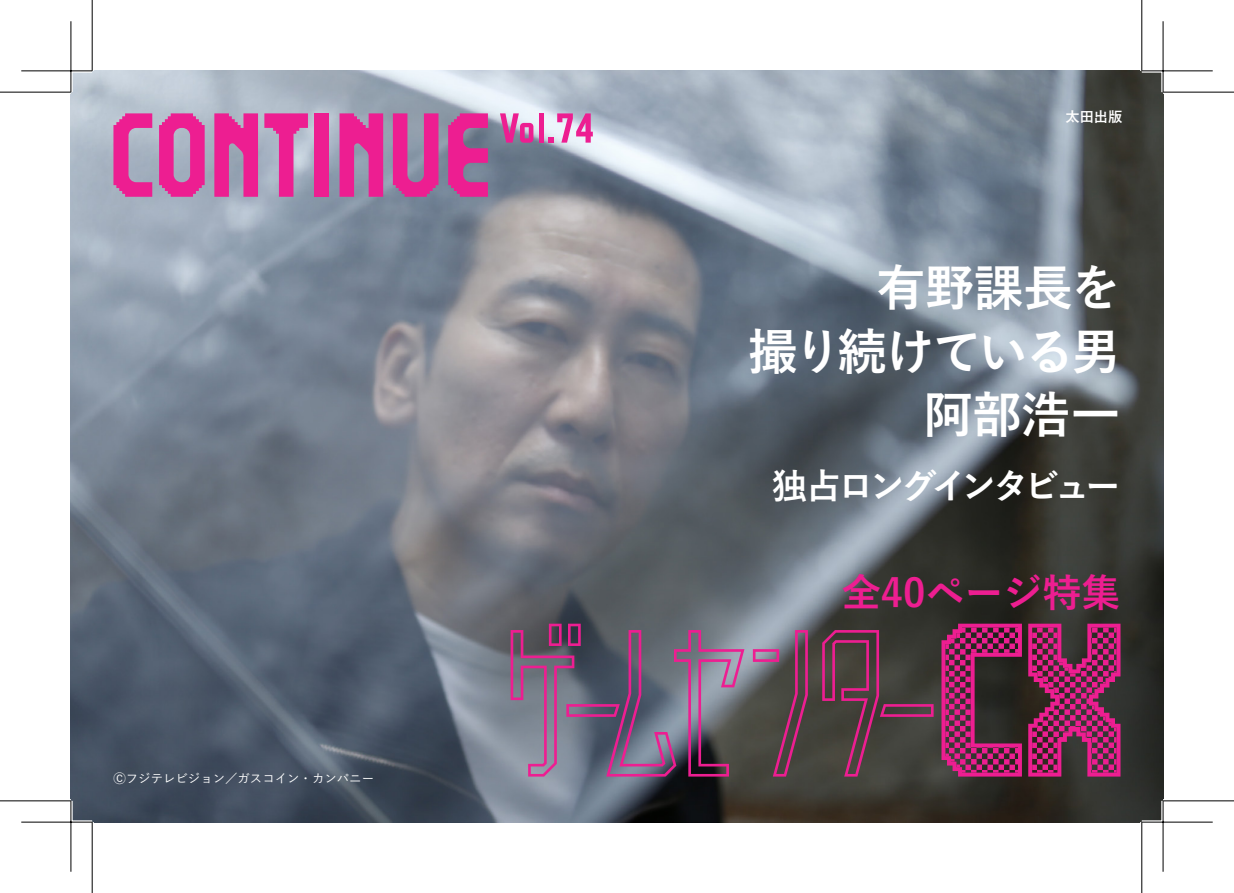
<style>
.page{position:relative;width:1234px;height:893px;background:#fff}
.page>*{position:absolute;margin:0;border:0;box-sizing:border-box;transform-origin:0 0}
.t1{font:700 49.5px "Yu Go";letter-spacing:-.04em;color:#fff}
.t2{font:700 49.5px "Yu Go";letter-spacing:-.07em;color:#fff}
.t3{font:700 39px "Yu Go";color:#ed1e91}
.t4{font:700 35.5px "Yu Go";letter-spacing:-.12em;color:#fff}
.t5{font:700 14.25px "Yu Go";color:#fff}
.t6{font:500 12.5px "Yu Go";color:#fff}
</style>
<div class="page">
<img style="left:71px;top:71px;width:1091px;height:751px">
<svg style="left:339px;top:113px;width:44px;height:84px;background:#d53e98"></svg>
<svg style="left:113px;top:113px;width:39px;height:84px;background:#ce62a7"></svg>
<svg style="left:159px;top:113px;width:46px;height:84px;background:#d64ea0"></svg>
<svg style="left:393px;top:113px;width:45px;height:84px;background:#ca4798"></svg>
<svg style="left:448px;top:113px;width:40px;height:84px;background:#c44092"></svg>
<svg style="left:214px;top:113px;width:44px;height:84px;background:#d83f9a"></svg>
<div style="left:314px;top:113px;width:15px;height:84px;background:#ed1e91"></div>
<svg style="left:264px;top:113px;width:44px;height:84px;background:#c972ae"></svg>
<svg style="left:500px;top:113px;width:33px;height:30px"></svg>
<div style="left:539px;top:113px;width:5px;height:30px;background:#ed1e91"></div>
<svg style="left:547px;top:113px;width:45px;height:30px"></svg>
<svg style="left:1027px;top:624px;width:93px;height:153px;background:#88275a"></svg>
<svg style="left:941px;top:624px;width:80px;height:153px;background:#772650"></svg>
<svg style="left:752px;top:630px;width:55px;height:147px;background:#66505a"></svg>
<svg style="left:822px;top:630px;width:111px;height:147px;background:#533c42"></svg>
<svg style="left:510px;top:624px;width:234px;height:153px;background:#77627b"></svg>
<svg style="left:0;top:91px;width:71px;height:3px"></svg>
<svg style="left:1162px;top:91px;width:71px;height:3px"></svg>
<svg style="left:0;top:799px;width:71px;height:3px"></svg>
<svg style="left:1162px;top:799px;width:71px;height:3px"></svg>
<svg style="left:91px;top:0;width:1px;height:69px"></svg>
<svg style="left:91px;top:822px;width:3px;height:71px"></svg>
<svg style="left:1139px;top:0;width:4px;height:71px"></svg>
<svg style="left:1139px;top:822px;width:4px;height:71px"></svg>
<svg style="left:21px;top:69px;width:71px;height:4px"></svg>
<svg style="left:1141px;top:69px;width:71px;height:4px"></svg>
<svg style="left:21px;top:820px;width:71px;height:4px"></svg>
<svg style="left:1141px;top:820px;width:71px;height:4px"></svg>
<svg style="left:69px;top:21px;width:4px;height:71px"></svg>
<svg style="left:69px;top:801px;width:4px;height:71px"></svg>
<svg style="left:1160px;top:21px;width:4px;height:71px"></svg>
<svg style="left:1160px;top:801px;width:4px;height:71px"></svg>
<hr style="left:0;top:92px;width:71px;height:1px;background:#000">
<hr style="left:1162px;top:92px;width:71px;height:1px;background:#000">
<hr style="left:0;top:800px;width:71px;height:1px;background:#000">
<hr style="left:1162px;top:800px;width:71px;height:1px;background:#000">
<hr style="left:92px;top:0;width:1px;height:71px;background:#000">
<hr style="left:92px;top:822px;width:1px;height:71px;background:#000">
<hr style="left:1141px;top:0;width:1px;height:71px;background:#000">
<hr style="left:1141px;top:822px;width:1px;height:71px;background:#000">
<hr style="left:21px;top:70px;width:71px;height:1px;background:#000">
<hr style="left:1141px;top:70px;width:71px;height:1px;background:#000">
<hr style="left:21px;top:822px;width:71px;height:1px;background:#000">
<hr style="left:1141px;top:822px;width:71px;height:1px;background:#000">
<hr style="left:70px;top:21px;width:1px;height:71px;background:#000">
<hr style="left:70px;top:801px;width:1px;height:71px;background:#000">
<hr style="left:1162px;top:21px;width:1px;height:71px;background:#000">
<hr style="left:1162px;top:801px;width:1px;height:71px;background:#000">
<p class="t6" style="left:113px;top:767px;width:262px">Ⓒフジテレビジョン／ガスコイン・カンパニー</p>
<p class="t5" style="left:1065px;top:109px;width:58px">太田出版</p>
<p class="t1" style="left:876px;top:260px;width:246px">有野課長を</p>
<p class="t2" style="left:748px;top:324px;width:374px">撮り続けている男</p>
<p class="t1" style="left:922px;top:387px;width:199px">阿部浩一</p>
<p class="t4" style="left:771px;top:466px;width:350px">独占ロングインタビュー</p>
<p class="t3" style="left:841px;top:570px;width:280px">全40ページ特集</p>
</div>
